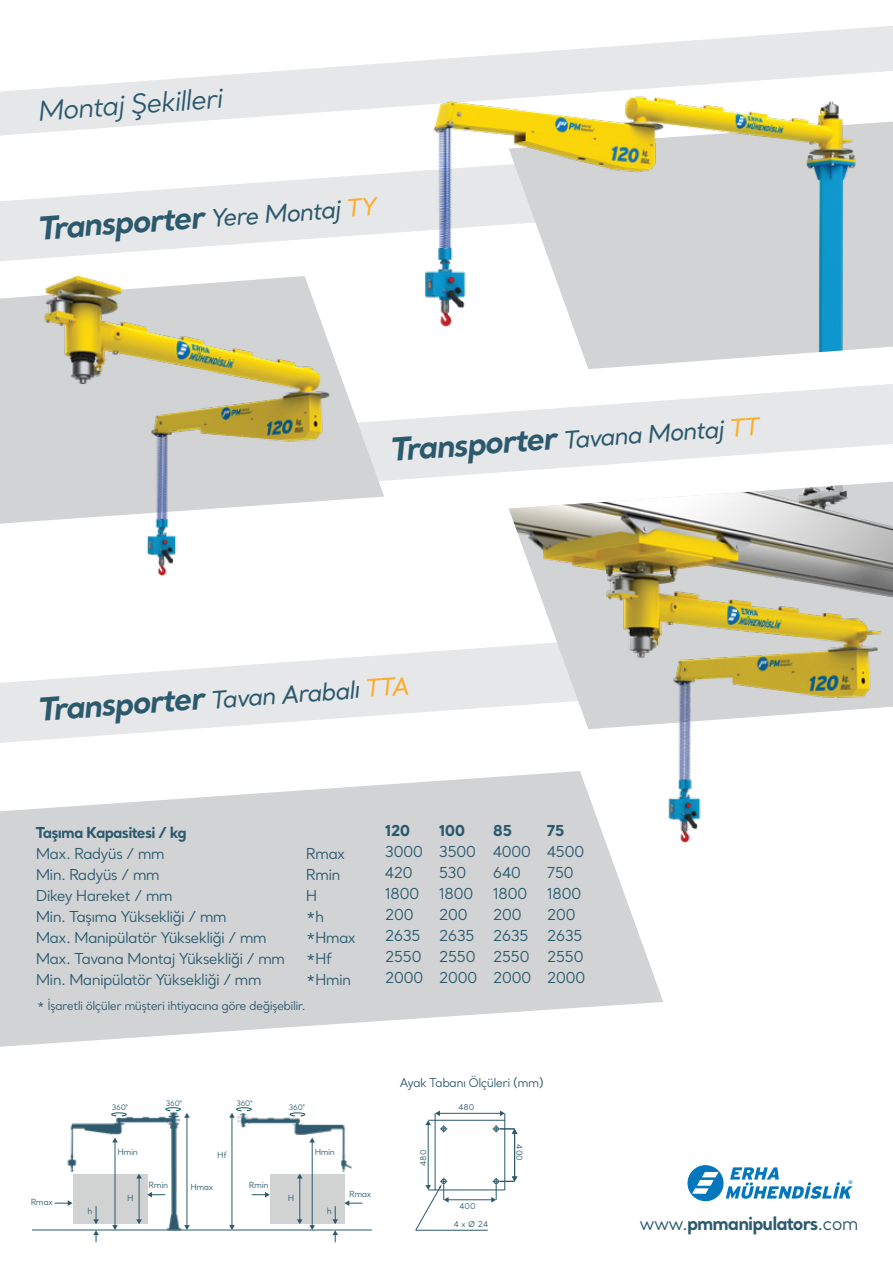
<style>
.page{position:relative;width:893px;height:1263px;background:#fff}
.page>*{position:absolute;margin:0;border:0;box-sizing:border-box;transform-origin:0 0}
.t1{font:italic 700 31.5px "Santral";color:#2b596d}
.t2{font:italic 27px "Santral";color:#2b596d}
.t3{font:italic 24px "Santral";color:#2b596d}
.t4{font:700 18px "Santral";letter-spacing:-.05em;color:#2b596d}
.t5{font:15px/21px "Santral";letter-spacing:-.05em;color:#2b596d}
.t6{font:700 15px "Santral";letter-spacing:-.05em;color:#2b596d}
.t7{font:12px "Santral";letter-spacing:-.05em;color:#2b596d}
.t8{font:8.4px "Santral";letter-spacing:-.05em;color:#2b596d}
.t9{font:7.95px "Santral";color:#2b596d}
.t10{font:7.5px "Santral";letter-spacing:-.05em;color:#2b596d}
.s1{font-weight:400;font-size:24px}
.s2{font-weight:400;font-size:24px;color:#fbad2c}
.s3{font-weight:700;font-size:31.5px}
.s4{color:#fbad2c}
.s5{font-weight:400}
</style>
<div class="page">
<svg style="left:0;top:776px;width:663px;height:271px;fill:#d1d3d4"></svg>
<svg style="left:0;top:175px;width:358px;height:86px;fill:#e6e7e8"></svg>
<svg style="left:0;top:26px;width:893px;height:110px"></svg>
<svg style="left:385px;top:386px;width:508px;height:96px;fill:#e6e7e8"></svg>
<svg style="left:0;top:646px;width:509px;height:97px;fill:#e6e7e8"></svg>
<img style="left:47px;top:1116px;width:163px;height:115px">
<div style="left:73px;top:1174px;width:74px;height:50px;background:#d1d3d2"></div>
<hr style="left:187px;top:1117px;width:1px;height:109px;background:#2b596d">
<svg style="left:184px;top:1225px;width:6px;height:4px"></svg>
<hr style="left:115px;top:1141px;width:1px;height:85px;background:#2b596d">
<svg style="left:112px;top:1137px;width:6px;height:5px"></svg>
<svg style="left:112px;top:1225px;width:6px;height:4px"></svg>
<hr style="left:139px;top:1178px;width:1px;height:42px;background:#2b596d">
<svg style="left:136px;top:1173px;width:6px;height:5px"></svg>
<svg style="left:136px;top:1219px;width:6px;height:5px"></svg>
<hr style="left:32px;top:1229px;width:340px;height:1px;background:#2b596d">
<svg style="left:93px;top:1230px;width:6px;height:12px"></svg>
<svg style="left:93px;top:1206px;width:6px;height:18px"></svg>
<svg style="left:147px;top:1192px;width:18px;height:5px"></svg>
<svg style="left:55px;top:1200px;width:18px;height:6px"></svg>
<img style="left:238px;top:1114px;width:114px;height:58px">
<div style="left:270px;top:1174px;width:74px;height:50px;background:#d1d3d2"></div>
<hr style="left:312px;top:1141px;width:1px;height:85px;background:#2b596d">
<svg style="left:309px;top:1137px;width:6px;height:5px"></svg>
<svg style="left:309px;top:1225px;width:6px;height:5px"></svg>
<hr style="left:299px;top:1178px;width:1px;height:42px;background:#2b596d">
<svg style="left:297px;top:1173px;width:6px;height:5px"></svg>
<svg style="left:297px;top:1219px;width:6px;height:5px"></svg>
<svg style="left:332px;top:1230px;width:6px;height:12px"></svg>
<svg style="left:252px;top:1192px;width:18px;height:5px"></svg>
<svg style="left:344px;top:1200px;width:18px;height:6px"></svg>
<svg style="left:332px;top:1206px;width:6px;height:18px"></svg>
<svg style="left:165px;top:1107px;width:25px;height:11px"></svg>
<svg style="left:290px;top:1112px;width:15px;height:5px"></svg>
<svg style="left:111px;top:1112px;width:16px;height:5px"></svg>
<hr style="left:232px;top:1117px;width:1px;height:109px;background:#2b596d">
<svg style="left:229px;top:1107px;width:23px;height:11px"></svg>
<svg style="left:229px;top:1225px;width:6px;height:5px"></svg>
<svg style="left:687px;top:1165px;width:166px;height:36px"></svg>
<hr style="left:435px;top:1120px;width:70px;height:1px;background:#2b596d">
<hr style="left:504px;top:1120px;width:1px;height:70px;background:#2b596d">
<hr style="left:435px;top:1189px;width:70px;height:1px;background:#2b596d">
<hr style="left:435px;top:1120px;width:1px;height:70px;background:#2b596d">
<hr style="left:428px;top:1124px;width:1px;height:62px;background:#2b596d">
<hr style="left:439px;top:1113px;width:62px;height:1px;background:#2b596d">
<svg style="left:425px;top:1110px;width:22px;height:22px"></svg>
<hr style="left:514px;top:1133px;width:1px;height:44px;background:#2b596d">
<svg style="left:493px;top:1110px;width:24px;height:24px"></svg>
<hr style="left:448px;top:1199px;width:44px;height:1px;background:#2b596d">
<svg style="left:491px;top:1176px;width:26px;height:26px"></svg>
<svg style="left:415px;top:1178px;width:34px;height:53px"></svg>
<hr style="left:416px;top:1230px;width:72px;height:1px;background:#2b596d">
<img style="left:358px;top:59px;width:535px;height:327px">
<img style="left:0;top:277px;width:385px;height:299px">
<img style="left:509px;top:482px;width:384px;height:412px">
<h2 class="t2" style="left:35px;top:93px;width:188px;rotate:-4deg">Montaj Şekilleri</h2>
<h1 class="t1" style="left:35px;top:206px;width:341px;rotate:-4deg">Transporter <span class="s1">Yere Montaj</span> <span class="s2">TY</span></h1>
<h3 class="t3" style="left:388px;top:436px;width:371px;rotate:-4deg"><span class="s3">Transporter</span> Tavana Montaj <span class="s4">TT</span></h3>
<h3 class="t3" style="left:36px;top:696px;width:374px;rotate:-4deg"><span class="s3">Transporter</span> Tavan Arabalı <span class="s4">TTA</span></h3>
<p class="t6" style="left:36px;top:822px;width:153px">Taşıma Kapasitesi / kg</p>
<p class="t5" style="left:36px;top:842px;width:131px">Max. Radyüs / mm</p>
<p class="t5" style="left:306px;top:842px;width:41px">Rmax</p>
<p class="t5" style="left:36px;top:863px;width:126px">Min. Radyüs / mm</p>
<p class="t5" style="left:306px;top:863px;width:36px">Rmin</p>
<p class="t5" style="left:36px;top:884px;width:139px">Dikey Hareket / mm</p>
<p class="t5" style="left:306px;top:884px;width:13px">H</p>
<p class="t5" style="left:36px;top:905px;width:193px">Min. Taşıma Yüksekliği / mm</p>
<p class="t5" style="left:306px;top:905px;width:20px">*h</p>
<p class="t5" style="left:36px;top:926px;width:233px">Max. Manipülatör Yüksekliği / mm</p>
<p class="t5" style="left:306px;top:926px;width:52px">*Hmax</p>
<p class="t5" style="left:36px;top:947px;width:251px">Max. Tavana Montaj Yüksekliği / mm</p>
<p class="t5" style="left:306px;top:947px;width:28px">*Hf</p>
<p class="t5" style="left:36px;top:968px;width:228px">Min. Manipülatör Yüksekliği / mm</p>
<p class="t5" style="left:306px;top:968px;width:47px">*Hmin</p>
<p class="t7" style="left:37px;top:997px;width:270px">* İşaretli ölçüler müşteri ihtiyacına göre değişebilir.</p>
<p class="t6" style="left:385px;top:820px;width:27px">120</p>
<p class="t6" style="left:439px;top:820px;width:28px">100</p>
<p class="t6" style="left:493px;top:820px;width:21px">85</p>
<p class="t6" style="left:547px;top:820px;width:19px">75</p>
<p class="t5" style="left:385px;top:841px;width:201px">3000 3500 4000 4500<br>420</p>
<p class="t5" style="left:439px;top:862px;width:29px">530</p>
<p class="t5" style="left:493px;top:862px;width:30px">640</p>
<p class="t5" style="left:547px;top:862px;width:29px">750</p>
<p class="t5" style="left:385px;top:883px;width:36px">1800</p>
<p class="t5" style="left:439px;top:883px;width:36px">1800</p>
<p class="t5" style="left:493px;top:883px;width:36px">1800</p>
<p class="t5" style="left:547px;top:883px;width:36px">1800</p>
<p class="t5" style="left:385px;top:904px;width:31px">200</p>
<p class="t5" style="left:439px;top:904px;width:31px">200</p>
<p class="t5" style="left:493px;top:904px;width:31px">200</p>
<p class="t5" style="left:385px;top:904px;width:202px;text-indent:162px">200<br>2635 2635 2635 2635<br>2550 2550 2550 2550<br>2000 2000 2000 2000</p>
<p class="t8" style="left:31px;top:1196px;width:24px">Rmax</p>
<p class="t8" style="left:87px;top:1206px;width:7px">h</p>
<p class="t10" style="left:112px;top:1102px;width:18px">360°</p>
<p class="t10" style="left:166px;top:1098px;width:18px">360°</p>
<p class="t10" style="left:236px;top:1098px;width:18px">360°</p>
<p class="t8" style="left:118px;top:1147px;width:22px">Hmin</p>
<p class="t8" style="left:127px;top:1192px;width:8px">H</p>
<p class="t8" style="left:149px;top:1179px;width:21px">Rmin</p>
<p class="t8" style="left:217px;top:1150px;width:11px">Hf</p>
<p class="t8" style="left:190px;top:1181px;width:24px">Hmax</p>
<p class="t8" style="left:249px;top:1179px;width:21px">Rmin</p>
<p class="t10" style="left:289px;top:1102px;width:18px">360°</p>
<p class="t8" style="left:315px;top:1147px;width:22px">Hmin</p>
<p class="t8" style="left:288px;top:1192px;width:8px">H</p>
<p class="t8" style="left:327px;top:1206px;width:7px">h</p>
<p class="t8" style="left:349px;top:1189px;width:24px">Rmax</p>
<p class="t7" style="left:399px;top:1075px;width:146px">Ayak Tabanı Ölçüleri (mm)</p>
<p class="t9" style="left:418px;top:1166px;width:18px;rotate:-90deg">480</p>
<p class="t9" style="left:458px;top:1102px;width:18px">480</p>
<p class="t9" style="left:459px;top:1200px;width:18px">400</p>
<p class="t9" style="left:454px;top:1219px;width:36px">4 x Ø 24</p>
<p class="t9" style="left:525px;top:1144px;width:18px;rotate:90deg">400</p>
<p class="t4" style="left:640px;top:1211px;width:220px"><span class="s5">www.</span>pmmanipulators<span class="s5">.com</span></p>
</div>
